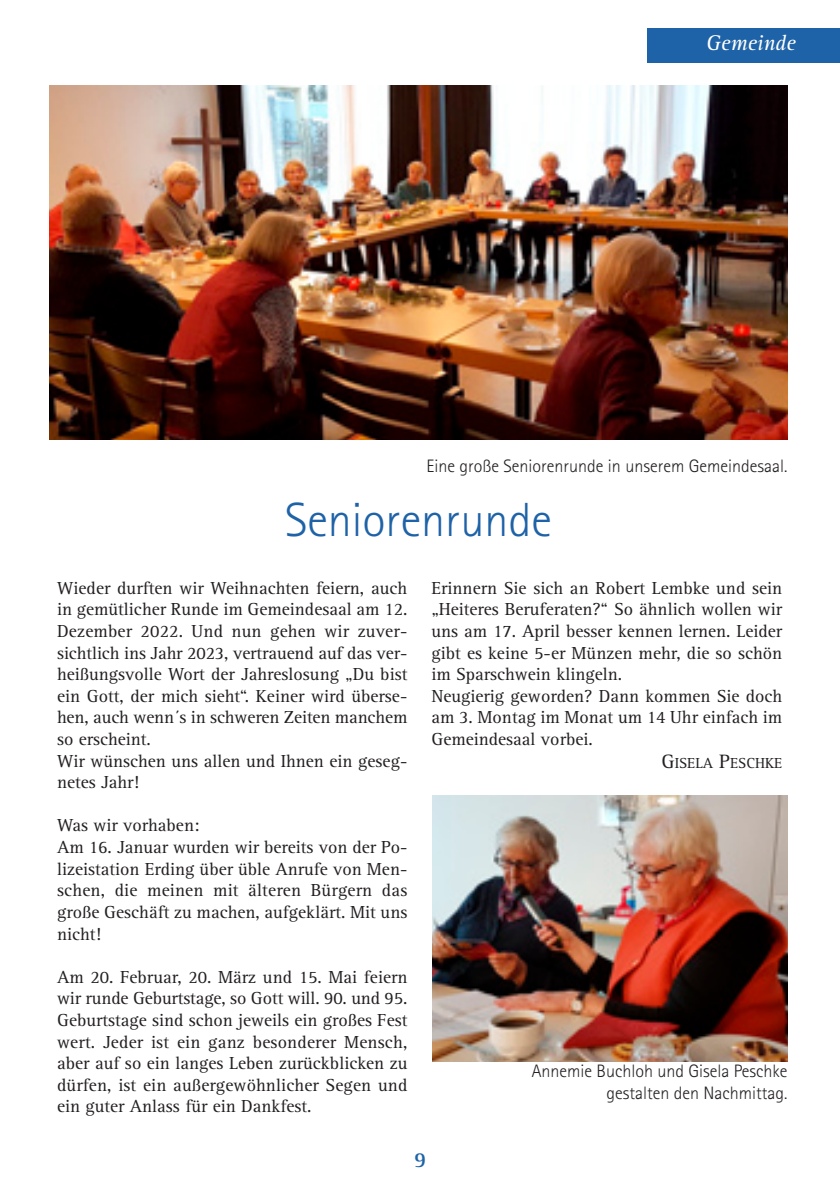
<style>
.page{position:relative;width:840px;height:1191px;background:#fff}
.page>*{position:absolute;margin:0;border:0;box-sizing:border-box;transform-origin:0 0}
.t1{font:300 48px "Rotis Sans Serif Std";color:#1e62a7}
.t2{font:italic 22px "Rotis Serif Std";color:#fff}
.t3{font:700 22px "Rotis Serif Std";color:#1e62a7}
.t4{font:18px/21.6px "Rotis Serif Std";color:#231f20}
.t5{font:300 18px/21.6px "Rotis Sans Serif Std";color:#231f20;text-align:right}
.t6{font:15px "Rotis Serif Std";color:#231f20}
.s1{font-size:20px}
</style>
<div class="page">
<img style="left:432px;top:795px;width:355px;height:266px">
<img style="left:50px;top:85px;width:737px;height:355px">
<div style="left:646px;top:28px;width:193px;height:34px;background:#1e62a7"></div>
<p class="t2" style="left:705px;top:34px;width:91px">Gemeinde</p>
<p class="t5" style="left:426px;top:457px;width:362px">Eine große Seniorenrunde in unserem Gemeindesaal.</p>
<h1 class="t1" style="left:285px;top:503px;width:268px">Seniorenrunde</h1>
<p class="t4" style="left:57px;top:578px;width:351px">Wieder durften wir Weihnachten feiern, auch in gemütlicher Runde im Gemeindesaal am 12.<br>Dezember 2022. Und nun gehen wir zuver&shy;sichtlich ins Jahr 2023, vertrauend auf das ver&shy;heißungsvolle Wort der Jahreslosung „Du bist ein Gott, der mich sieht“. Keiner wird überse&shy;hen, auch wenn´s in schweren Zeiten manchem so erscheint.<br>Wir wünschen uns allen und Ihnen ein geseg&shy;netes Jahr!</p>
<p class="t4" style="left:57px;top:816px;width:351px">Was wir vorhaben:<br>Am 16. Januar wurden wir bereits von der Po&shy;lizeistation Erding über üble Anrufe von Men&shy;schen, die meinen mit älteren Bürgern das große Geschäft zu machen, aufgeklärt. Mit uns nicht!</p>
<p class="t4" style="left:57px;top:967px;width:351px;text-align:justify">Am 20. Februar, 20. März und 15. Mai feiern wir runde Geburtstage, so Gott will. 90. und 95.<br>Geburtstage sind schon jeweils ein großes Fest wert. Jeder ist ein ganz besonderer Mensch, aber auf so ein langes Leben zurückblicken zu dürfen, ist ein außergewöhnlicher Segen und ein guter Anlass für ein Dankfest.</p>
<p class="t4" style="left:431px;top:578px;width:352px">Erinnern Sie sich an Robert Lembke und sein „Heiteres Beruferaten?“ So ähnlich wollen wir uns am 17. April besser kennen lernen. Leider gibt es keine 5-er Münzen mehr, die so schön im Sparschwein klingeln.<br>Neugierig geworden? Dann kommen Sie doch am 3. Montag im Monat um 14 Uhr einfach im Gemeindesaal vorbei.</p>
<p class="t6" style="left:661px;top:757px;width:122px"><span class="s1">G</span>ISELA <span class="s1">P</span>ESCHKE</p>
<p class="t5" style="left:531px;top:1062px;width:257px">Annemie Buchloh und Gisela Peschke gestalten den Nachmittag.</p>
<p class="t3" style="left:414px;top:1151px;width:14px">9</p>
</div>
